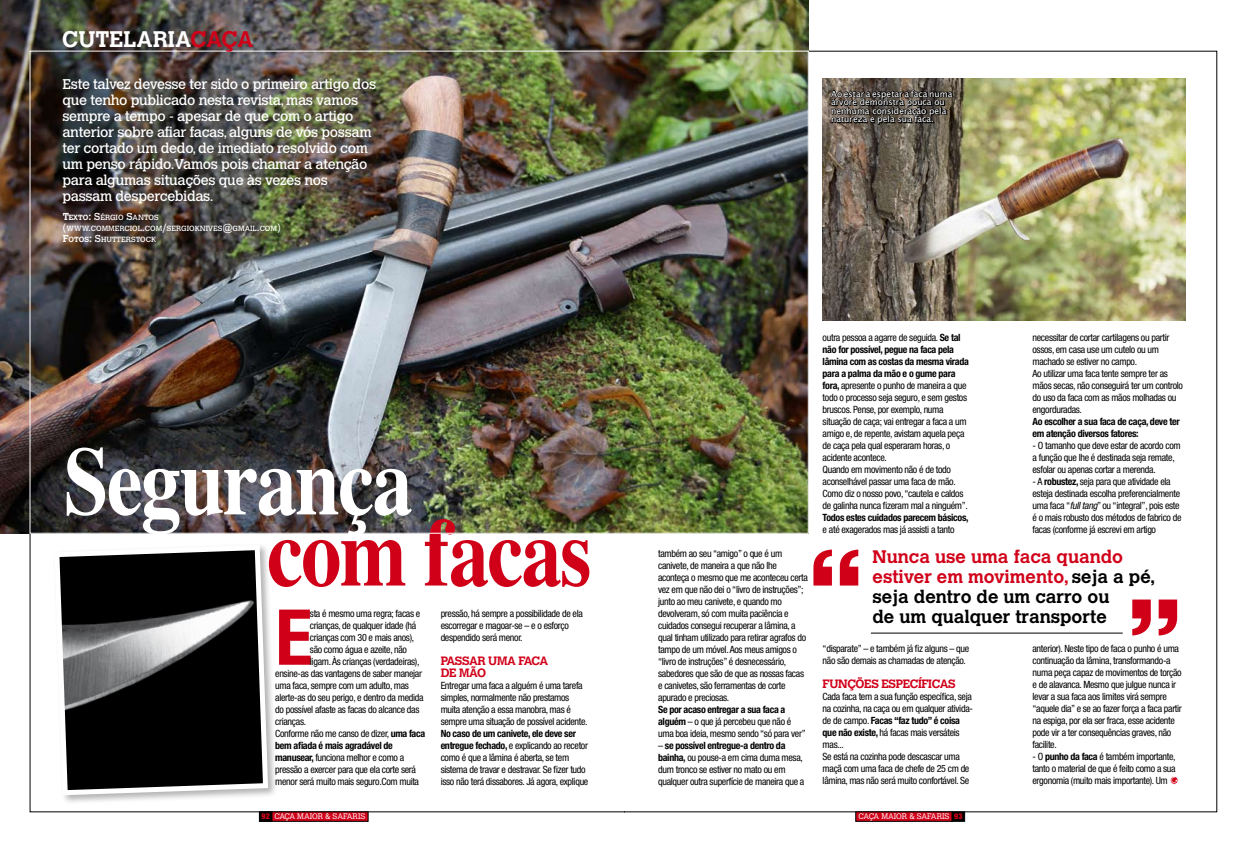
<style>
.page{position:relative;width:1248px;height:842px;background:#fff}
.page>*{position:absolute;margin:0;border:0;box-sizing:border-box;transform-origin:0 0}
.t1{font:700 131.1px "Calvert MT Std";color:#d10019}
.t2{font:700 96.4px "Times";letter-spacing:-.02em;color:#fff;scale:.83 1}
.t3{font:700 96.4px "Times";letter-spacing:-.02em;color:#d10019;scale:.83 1}
.t4{font:700 condensed 77.2px "Helvetica Neue LT Std";color:#d10019}
.t5{font:700 22.4px "Calvert MT Std";color:#fff}
.t6{font:700 18px/20px "Calvert MT Std";color:#000}
.t7{font:14px/16px "Calvert MT Std";letter-spacing:-.025em;color:#fff}
.t8{font:700 12px/12px "Calvert MT Std";letter-spacing:-.03em;color:#d10019}
.t9{font:condensed 10px/12px "Helvetica Neue LT Std";letter-spacing:-.03em;color:#000}
.t10{font:700 condensed 10px/12px "Helvetica Neue LT Std";letter-spacing:-.03em;color:#000}
.t11{font:8.5px/8.5px "Lucida Grande";color:#fff}
.t12{font:300 8px "Calvert MT Std";color:#fff}
.t13{font:7.5px/11px "Calvert MT Std";color:#fff}
.s1{color:#d10019}
.s2{font-weight:700;font-size:10px}
.s3{font-weight:700}
.s4{font-size:10px}
.s5{font-style:italic}
.s6{font-family:"Helvetica Neue LT Std";font-weight:900;font-stretch:condensed;color:#d10019}
</style>
<div class="page">
<div style="left:259px;top:812px;width:109px;height:9px;background:#d10019"></div>
<div style="left:259px;top:812px;width:13px;height:9px;background:#000"></div>
<svg style="left:624px;top:51px;width:592px;height:761px"></svg>
<div style="left:855px;top:812px;width:97px;height:9px;background:#d10019"></div>
<div style="left:951px;top:812px;width:13px;height:9px;background:#000;border:1px solid #000"></div>
<img style="left:0;top:0;width:808px;height:533px">
<div style="left:1169px;top:776px;width:9px;height:8px;border:1px solid #fff;border-radius:50%"></div>
<hr style="left:870px;top:633px;width:252px;height:1px;background:#000">
<div style="left:52px;top:543px;width:230px;height:266px;background:#000;opacity:.3"></div>
<svg style="left:52px;top:543px;width:219px;height:255px"></svg>
<img style="left:822px;top:79px;width:363px;height:241px">
<svg style="left:831px;top:90px;width:128px;height:53px;background:#6b6154"></svg>
<svg style="left:830px;top:89px;width:122px;height:35px;background:#312b26"></svg>
<svg style="left:1170px;top:776px;width:7px;height:8px"></svg>
<h3 class="t5" style="left:62px;top:25px;width:193px">cutelaria<span class="s1">caça</span></h3>
<p class="t7" style="left:62px;top:76px;width:315px">Este talvez devesse ter sido o primeiro artigo dos que tenho publicado nesta revista, mas vamos sempre a tempo - apesar de que com o artigo anterior sobre afiar facas, alguns de vós possam ter cortado um dedo, de imediato resolvido com um penso rápido.Vamos pois chamar a atenção para algumas situações que às vezes nos passam despercebidas.</p>
<p class="t13" style="left:63px;top:212px;width:219px"><span class="s2">T</span><span class="s3">EXTO</span><span class="s2">:</span> <span class="s4">S</span>ÉRGIO <span class="s4">S</span>ANTOS <span class="s4">(</span>WWW<span class="s4">.</span>COMMERCIOL<span class="s4">.</span>COM<span class="s4">/</span>SERGIOKNIVES<span class="s4">@</span>GMAIL<span class="s4">.</span>COM<span class="s4">)<br></span><span class="s2">F</span><span class="s3">OTOS</span><span class="s2">:</span> <span class="s4">S</span>HUTTERSTOCK</p>
<h2 class="t2" style="left:64px;top:389px;width:422px">Segurança</h2>
<h2 class="t3" style="left:267px;top:461px;width:392px">com facas</h2>
<h3 class="t4" style="left:275px;top:590px;width:39px">E</h3>
<p class="t9" style="left:310px;top:607px;width:112px">sta é mesmo uma regra; facas e</p>
<p class="t9" style="left:440px;top:607px;width:144px">pressão, há sempre a possibilidade de ela escorregar e magoar-se – e o esforço despendido será menor.</p>
<p class="t8" style="left:440px;top:654px;width:109px">Passar uma faca de mão</p>
<p class="t9" style="left:440px;top:679px;width:148px">Entregar uma faca a alguém é uma tarefa simples, normalmente não prestamos muita atenção a essa manobra, mas é sempre uma situação de possível acidente.</p>
<p class="t9" style="left:440px;top:727px;width:149px"><span class="s3">No caso de um canivete, ele deve ser entregue fechado,</span> e explicando ao recetor como é que a lâmina é aberta, se tem sistema de travar e destravar. Se fizer tudo isso não terá dissabores. Já agora, explique</p>
<p class="t9" style="left:310px;top:619px;width:108px">crianças, de qualquer idade (há</p>
<p class="t9" style="left:310px;top:631px;width:106px">crianças com 30 e mais anos),</p>
<p class="t9" style="left:310px;top:643px;width:99px">são como água e azeite, não</p>
<p class="t9" style="left:310px;top:655px;width:111px">ligam. Às crianças (verdadeiras),</p>
<p class="t9" style="left:275px;top:667px;width:148px">ensine-as das vantagens de saber manejar</p>
<p class="t9" style="left:275px;top:679px;width:135px">uma faca, sempre com um adulto, mas</p>
<p class="t9" style="left:275px;top:691px;width:150px">alerte-as do seu perigo, e dentro da medida</p>
<p class="t9" style="left:275px;top:703px;width:146px">do possível afaste as facas do alcance das</p>
<p class="t9" style="left:275px;top:715px;width:32px">crianças.</p>
<p class="t9" style="left:275px;top:727px;width:151px">Conforme não me canso de dizer, <span class="s3">uma faca</span></p>
<p class="t10" style="left:275px;top:739px;width:119px">bem afiada é mais agradável de</p>
<p class="t9" style="left:275px;top:751px;width:130px"><span class="s3">manusear,</span> funciona melhor e como a</p>
<p class="t9" style="left:275px;top:763px;width:142px">pressão a exercer para que ela corte será</p>
<p class="t9" style="left:275px;top:775px;width:145px">menor será muito mais seguro.Com muita</p>
<p class="t11" style="left:831px;top:90px;width:123px">Ao estar a espetar a faca numa árvore demonstra pouca ou nenhuma consideração pela natureza e pela sua faca.</p>
<p class="t9" style="left:822px;top:331px;width:148px">outra pessoa a agarre de seguida. <span class="s3">Se tal não for possível, pegue na faca pela lâmina com as costas da mesma virada para a palma da mão e o gume para fora,</span> apresente o punho de maneira a que todo o processo seja seguro, e sem gestos bruscos. Pense, por exemplo, numa situação de caça; vai entregar a faca a um amigo e, de repente, avistam aquela peça de caça pela qual esperaram horas, o acidente acontece.<br>Quando em movimento não é de todo aconselhável passar uma faca de mão.<br>Como diz o nosso povo, “cautela e caldos de galinha nunca fizeram mal a ninguém”.</p>
<p class="t10" style="left:822px;top:511px;width:147px">Todos estes cuidados parecem básicos,</p>
<p class="t9" style="left:822px;top:523px;width:133px">e até exagerados mas já assisti a tanto</p>
<p class="t9" style="left:1032px;top:331px;width:152px">necessitar de cortar cartilagens ou partir ossos, em casa use um cutelo ou um machado se estiver no campo.<br>Ao utilizar uma faca tente sempre ter as mãos secas, não conseguirá ter um controlo do uso da faca com as mãos molhadas ou engorduradas.</p>
<p class="t10" style="left:1032px;top:415px;width:149px">Ao escolher a sua faca de caça, deve ter em atenção diversos fatores:</p>
<p class="t9" style="left:1032px;top:439px;width:150px">- O tamanho que deve estar de acordo com a função que lhe é destinada seja remate, esfolar ou apenas cortar a merenda.</p>
<p class="t9" style="left:1032px;top:475px;width:150px">- A <span class="s3">robustez,</span> seja para que atividade ela esteja destinada escolha preferencialmente uma faca “<span class="s5">fulltang</span>” ou “integral”, pois este é o mais robusto dos métodos de fabrico de</p>
<p class="t9" style="left:1032px;top:523px;width:125px">facas (conforme já escrevi em artigo</p>
<p class="t9" style="left:658px;top:547px;width:151px">também ao seu “amigo” o que é um canivete, de maneira a que não lhe aconteça o mesmo que me aconteceu certa vez em que não dei o “livro de instruções”; junto ao meu canivete, e quando mo devolveram, só com muita paciência e cuidados consegui recuperar a lâmina, a qual tinham utilizado para retirar agrafos do tampo de um móvel. Aos meus amigos o “livro de instruções” é desnecessário, sabedores que são de que as nossas facas e canivetes, são ferramentas de corte apurado e preciosas.</p>
<p class="t9" style="left:658px;top:703px;width:149px"><span class="s3">Se por acaso entregar a sua faca a alguém</span> – o que já percebeu que não é uma boa ideia, mesmo sendo “só para ver”</p>
<p class="t9" style="left:658px;top:739px;width:148px">– <span class="s3">se possível entregue-a dentro da bainha,</span> ou pouse-a em cima duma mesa, dum tronco se estiver no mato ou em qualquer outra superfície de maneira que a</p>
<h1 class="t1" style="left:808px;top:518px;width:56px">“</h1>
<h3 class="t6" style="left:872px;top:546px;width:284px"><span class="s1">Nunca use uma faca quando estiver em movimento,</span> seja a pé, seja dentro de um carro ou<br>de um qualquer transporte</h3>
<h1 class="t1" style="left:1181px;top:667px;width:56px;rotate:-180deg">“</h1>
<p class="t9" style="left:822px;top:643px;width:148px">“disparate” – e também já fiz alguns – que não são demais as chamadas de atenção.</p>
<p class="t8" style="left:822px;top:678px;width:134px">Funções específicas</p>
<p class="t9" style="left:822px;top:691px;width:152px">Cada faca tem a sua função específica, seja na cozinha, na caça ou em qualquer ativida&shy;de de campo. <span class="s3">Facas “faz tudo” é coisa que não existe,</span> há facas mais versáteis mas...<br>Se está na cozinha pode descascar uma maçã com uma faca de chefe de 25 cm de lâmina, mas não será muito confortável. Se</p>
<p class="t9" style="left:1032px;top:643px;width:151px">anterior). Neste tipo de faca o punho é uma continuação da lâmina, transformando-a numa peça capaz de movimentos de torção e de alavanca. Mesmo que julgue nunca ir levar a sua faca aos limites virá sempre “aquele dia” e se ao fazer força a faca partir na espiga, por ela ser fraca, esse acidente pode vir a ter consequências graves, não facilite.</p>
<p class="t9" style="left:1032px;top:751px;width:145px;text-align:justify">- O <span class="s3">punho da faca</span> é também importante, tanto o material de que é feito como a sua ergonomia (muito mais importante). Um</p>
<p class="t12" style="left:261px;top:812px;width:105px"><span class="s6">92</span> CAÇA MAIOR &amp; SAFARIS</p>
<p class="t12" style="left:858px;top:812px;width:105px">CAÇA MAIOR &amp; SAFARIS <span class="s6">93</span></p>
</div>
